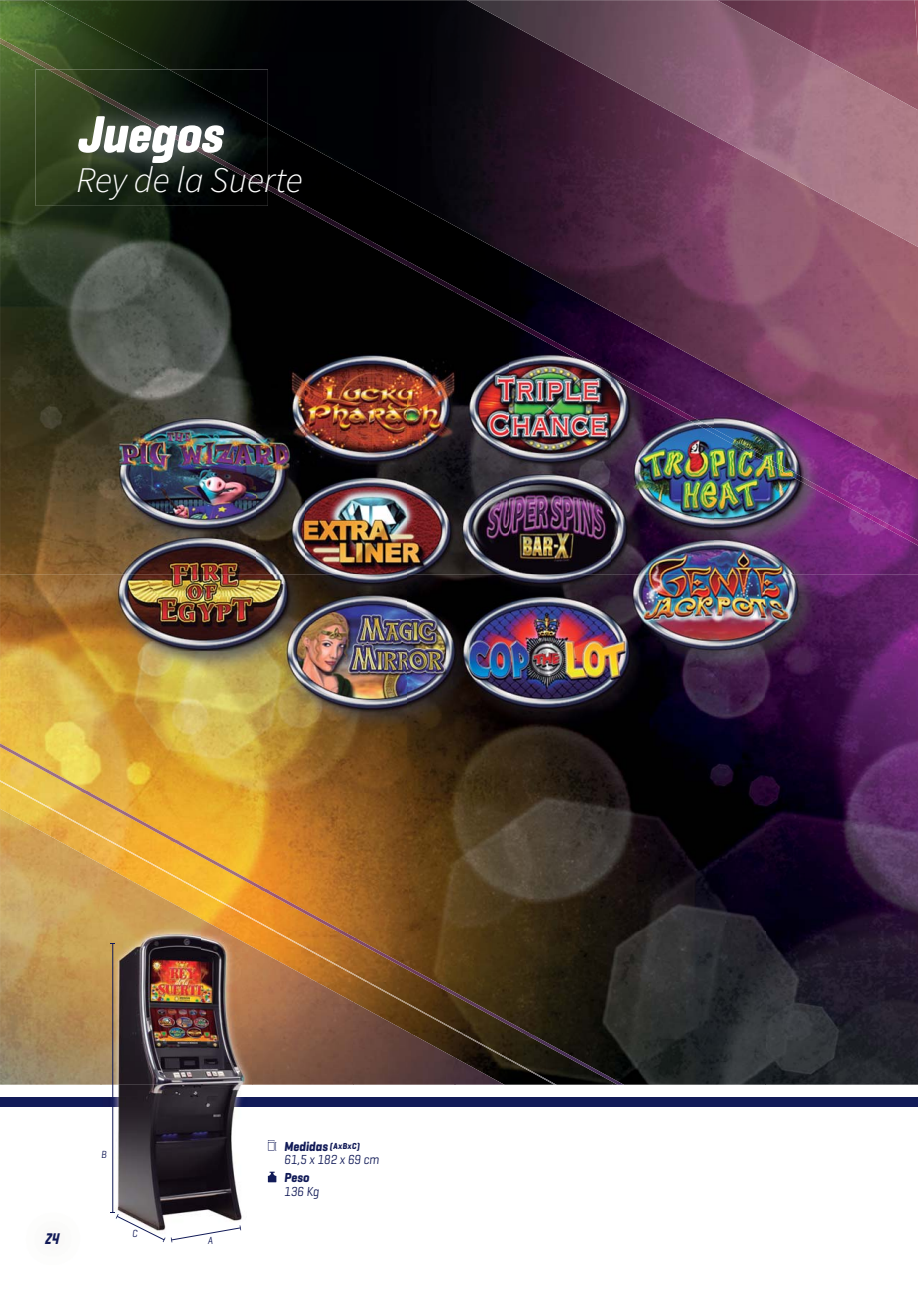
<style>
.page{position:relative;width:918px;height:1289px;background:#fff}
.page>*{position:absolute;margin:0;border:0;box-sizing:border-box;transform-origin:0 0}
.t1{font:italic 700 extra-condensed 53.25px "Geogrotesque";color:#fff}
.t2{font:italic 300 36px "Source Sans Pro";color:#fff}
.t3{font:italic 15px "New Comic Title";color:#111a57}
.t4{font:italic 13.35px/13.5px "Geogrotesque";color:#111a57;scale:.9 1}
.t5{font:italic 700 13.35px "Geogrotesque";color:#111a57;scale:.9 1}
.t6{font:italic 10.5px "Geogrotesque";color:#111a57;scale:.9 1}
.s1{font-weight:700}
.s2{font-weight:700;font-size:8.85px}
</style>
<div class="page">
<img style="left:0;top:70px;width:50px;height:504px">
<img style="left:0;top:574px;width:408px;height:306px">
<img style="left:408px;top:574px;width:357px;height:357px">
<img style="left:765px;top:574px;width:153px;height:510px">
<img style="left:269px;top:880px;width:140px;height:51px">
<img style="left:253px;top:931px;width:513px;height:51px">
<img style="left:354px;top:982px;width:412px;height:51px">
<img style="left:537px;top:1033px;width:229px;height:51px">
<img style="left:0;top:780px;width:101px;height:28px">
<img style="left:101px;top:830px;width:86px;height:24px">
<img style="left:202px;top:881px;width:78px;height:52px">
<img style="left:274px;top:932px;width:99px;height:14px">
<img style="left:367px;top:983px;width:100px;height:9px">
<img style="left:455px;top:1034px;width:102px;height:50px">
<img style="left:0;top:743px;width:91px;height:49px">
<img style="left:81px;top:791px;width:99px;height:50px">
<img style="left:170px;top:840px;width:99px;height:50px">
<img style="left:260px;top:889px;width:104px;height:50px">
<img style="left:349px;top:938px;width:99px;height:50px">
<img style="left:438px;top:987px;width:99px;height:49px">
<img style="left:520px;top:1035px;width:104px;height:49px">
<img style="left:0;top:808px;width:101px;height:276px">
<img style="left:100px;top:854px;width:102px;height:230px">
<img style="left:202px;top:900px;width:51px;height:184px">
<img style="left:252px;top:946px;width:102px;height:138px">
<img style="left:353px;top:992px;width:102px;height:92px">
<img style="left:454px;top:1056px;width:51px;height:28px">
<img style="left:255px;top:206px;width:51px;height:368px">
<img style="left:50px;top:206px;width:205px;height:368px">
<img style="left:306px;top:241px;width:102px;height:333px">
<img style="left:408px;top:295px;width:102px;height:279px">
<img style="left:510px;top:374px;width:102px;height:200px">
<img style="left:612px;top:430px;width:102px;height:144px">
<img style="left:714px;top:458px;width:102px;height:116px">
<img style="left:816px;top:546px;width:102px;height:28px">
<img style="left:0;top:0;width:137px;height:69px">
<div style="left:267px;top:160px;width:39px;height:75px;background:#010101"></div>
<img style="left:357px;top:213px;width:45px;height:50px">
<img style="left:408px;top:267px;width:98px;height:28px">
<img style="left:510px;top:320px;width:99px;height:54px">
<img style="left:612px;top:373px;width:100px;height:57px">
<img style="left:714px;top:427px;width:51px;height:31px">
<img style="left:765px;top:427px;width:102px;height:64px">
<img style="left:867px;top:479px;width:51px;height:16px">
<img style="left:838px;top:491px;width:30px;height:4px">
<img style="left:0;top:38px;width:58px;height:32px">
<img style="left:267px;top:184px;width:32px;height:28px">
<img style="left:306px;top:213px;width:67px;height:28px">
<img style="left:360px;top:241px;width:106px;height:51px">
<img style="left:452px;top:291px;width:107px;height:52px">
<img style="left:546px;top:342px;width:106px;height:52px">
<img style="left:639px;top:393px;width:106px;height:52px">
<img style="left:732px;top:444px;width:106px;height:51px">
<img style="left:816px;top:495px;width:102px;height:51px">
<img style="left:42px;top:0;width:425px;height:53px">
<img style="left:137px;top:53px;width:330px;height:53px">
<img style="left:268px;top:106px;width:199px;height:54px">
<img style="left:299px;top:159px;width:168px;height:54px">
<img style="left:402px;top:213px;width:516px;height:54px">
<img style="left:506px;top:266px;width:412px;height:54px">
<img style="left:609px;top:319px;width:309px;height:54px">
<img style="left:712px;top:373px;width:206px;height:54px">
<img style="left:815px;top:426px;width:103px;height:53px">
<img style="left:467px;top:0;width:451px;height:247px">
<img style="left:0;top:1084px;width:918px;height:159px">
<img style="left:0;top:1097px;width:918px;height:9px">
<img style="left:6px;top:1193px;width:93px;height:50px">
<svg style="left:268px;top:1171px;width:8px;height:11px"></svg>
<svg style="left:268px;top:1140px;width:8px;height:10px"></svg>
<hr style="left:112px;top:943px;width:1px;height:269px;background:#111a57">
<svg style="left:110px;top:1212px;width:131px;height:30px"></svg>
<img style="left:36px;top:69px;width:232px;height:137px">
<img style="left:48px;top:69px;width:220px;height:121px">
<img style="left:169px;top:69px;width:99px;height:55px">
<h1 class="t1" style="left:77px;top:117px;width:154px">Juegos</h1>
<h2 class="t2" style="left:77px;top:166px;width:228px">Rey de la Suerte</h2>
<p class="t3" style="left:45px;top:1231px;width:15px">24</p>
<p class="t6" style="left:101px;top:1150px;width:8px">B</p>
<p class="t6" style="left:132px;top:1229px;width:7px">C</p>
<p class="t6" style="left:208px;top:1236px;width:7px">A</p>
<p class="t4" style="left:284px;top:1140px;width:107px"><span class="s1">Medidas</span> <span class="s2">(AxBxC)<br></span>61,5 x 182 x 69 cm</p>
<p class="t5" style="left:284px;top:1172px;width:29px">Peso</p>
<p class="t4" style="left:284px;top:1185px;width:40px">136 Kg</p>
</div>
